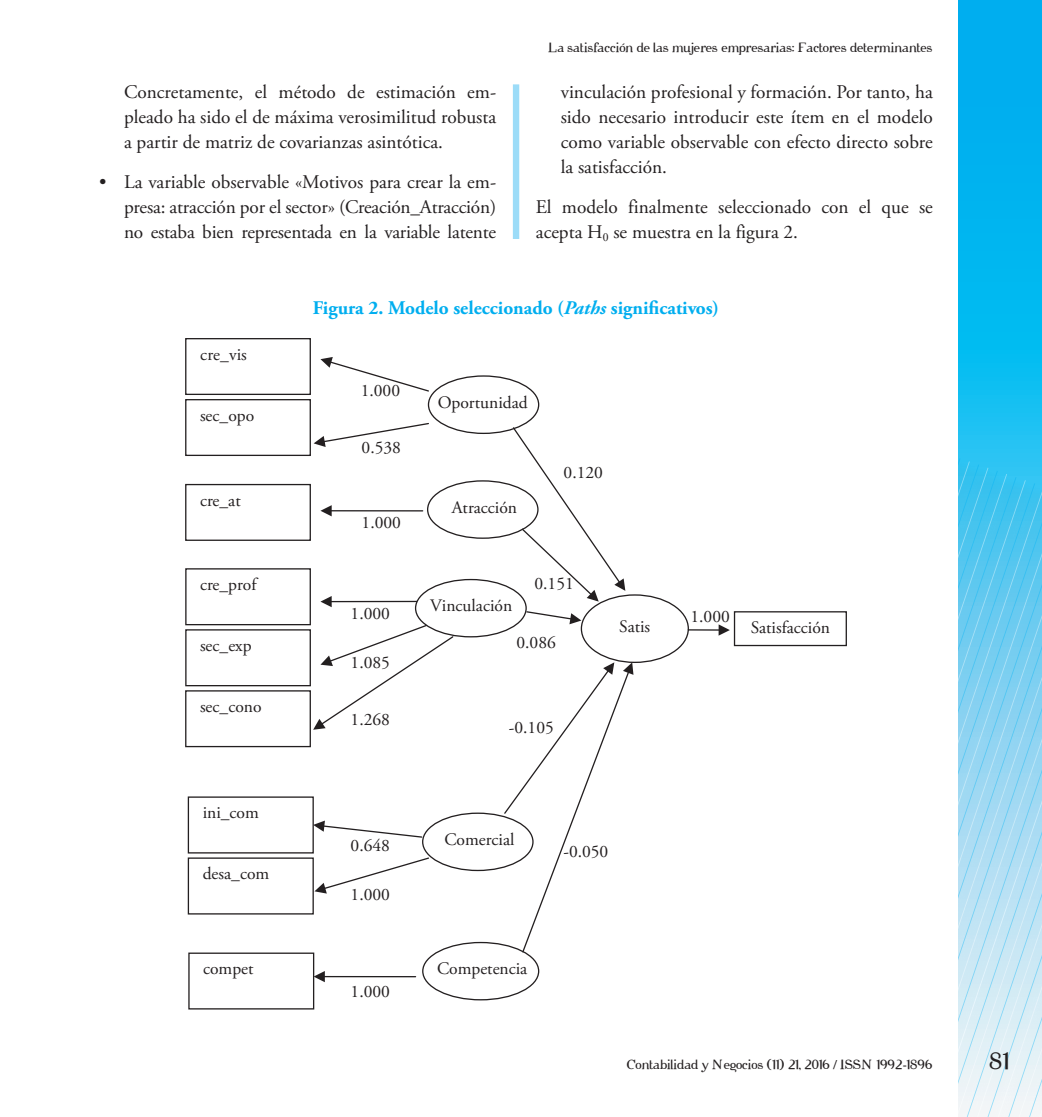
<style>
.page{position:relative;width:1042px;height:1117px;background:#fff}
.page>*{position:absolute;margin:0;border:0;box-sizing:border-box;transform-origin:0 0}
.t1{font:21.88px "Cipher";color:#231f20}
.t2{font:19.25px/24.8px "Adobe Garamond Pro";letter-spacing:-.005em;color:#231f20;text-align:justify}
.t3{font:700 19.25px "Adobe Garamond Pro";color:#00aeef}
.t4{font:17.5px "Adobe Garamond Pro";color:#231f20}
.t5{font:12.25px "Cipher";color:#231f20}
.s1{font-style:italic}
</style>
<div class="page">
<svg style="left:958px;top:0;width:84px;height:484px;background:#07b6f0"></svg>
<svg style="left:958px;top:552px;width:84px;height:564px;background:#a0daf2"></svg>
<svg style="left:968px;top:558px;width:74px;height:558px;background:#a7dcf3"></svg>
<div style="left:513px;top:84px;width:6px;height:943px;background:#9cdcf8"></div>
<div style="left:496px;top:239px;width:40px;height:788px;background:#fff"></div>
<div style="left:734px;top:611px;width:113px;height:35px;border:1px solid #231f20"></div>
<hr style="left:688px;top:629px;width:32px;height:1px;background:#231f20">
<svg style="left:718px;top:624px;width:12px;height:11px"></svg>
<div style="left:428px;top:375px;width:111px;height:59px;border:1px solid #231f20;border-radius:50%"></div>
<div style="left:185px;top:338px;width:126px;height:57px;border:1px solid #231f20"></div>
<div style="left:185px;top:399px;width:126px;height:57px;border:1px solid #231f20"></div>
<div style="left:185px;top:484px;width:126px;height:56px;border:1px solid #231f20"></div>
<div style="left:185px;top:568px;width:126px;height:57px;border:1px solid #231f20"></div>
<div style="left:185px;top:629px;width:126px;height:57px;border:1px solid #231f20"></div>
<div style="left:185px;top:690px;width:126px;height:57px;border:1px solid #231f20"></div>
<div style="left:188px;top:796px;width:126px;height:57px;border:1px solid #231f20"></div>
<div style="left:188px;top:857px;width:126px;height:57px;border:1px solid #231f20"></div>
<svg style="left:314px;top:423px;width:115px;height:24px"></svg>
<svg style="left:320px;top:357px;width:109px;height:35px"></svg>
<hr style="left:330px;top:510px;width:93px;height:1px;background:#231f20">
<svg style="left:320px;top:505px;width:12px;height:11px"></svg>
<hr style="left:330px;top:600px;width:98px;height:2px;background:#231f20">
<svg style="left:320px;top:596px;width:12px;height:11px"></svg>
<svg style="left:313px;top:622px;width:142px;height:107px"></svg>
<svg style="left:314px;top:856px;width:116px;height:37px"></svg>
<svg style="left:313px;top:820px;width:110px;height:18px"></svg>
<svg style="left:525px;top:611px;width:56px;height:13px"></svg>
<div style="left:427px;top:480px;width:111px;height:58px;border:1px solid #231f20;border-radius:50%"></div>
<div style="left:415px;top:579px;width:111px;height:57px;background:#fff;border-radius:50%"></div>
<div style="left:415px;top:578px;width:112px;height:59px;border:1px solid #231f20;border-radius:50%"></div>
<div style="left:422px;top:812px;width:111px;height:58px;border:1px solid #231f20;border-radius:50%"></div>
<div style="left:188px;top:952px;width:126px;height:57px;border:1px solid #231f20"></div>
<div style="left:422px;top:941px;width:117px;height:59px;border:1px solid #231f20;border-radius:50%"></div>
<hr style="left:323px;top:975px;width:92px;height:2px;background:#231f20">
<svg style="left:314px;top:970px;width:11px;height:11px"></svg>
<svg style="left:503px;top:662px;width:130px;height:291px"></svg>
<svg style="left:512px;top:426px;width:113px;height:175px"></svg>
<p class="t2" style="left:124px;top:80px;width:374px">Concretamente, el método de estimación em&shy;pleado ha sido el de máxima verosimilitud robusta a partir de matriz de covarianzas asintótica.</p>
<p class="t2" style="left:124px;top:170px;width:374px;text-indent:-25px">• La variable observable «Motivos para crear la em&shy;presa: atracción por el sector» (Creación_Atracción) no estaba bien representada en la variable latente</p>
<p class="t5" style="left:548px;top:40px;width:386px">La satisfacción de las mujeres empresarias: Factores determinantes</p>
<p class="t2" style="left:561px;top:80px;width:374px">vinculación profesional y formación. Por tanto, ha sido necesario introducir este ítem en el modelo como variable observable con efecto directo sobre la satisfacción.</p>
<p class="t2" style="left:536px;top:195px;width:398px">El modelo finalmente seleccionado con el que se acepta H<sub>0</sub> se muestra en la figura 2.</p>
<p class="t4" style="left:200px;top:344px;width:48px">cre_vis</p>
<p class="t4" style="left:200px;top:405px;width:56px">sec_opo</p>
<p class="t4" style="left:200px;top:490px;width:42px">cre_at</p>
<p class="t4" style="left:200px;top:574px;width:58px">cre_prof</p>
<p class="t4" style="left:200px;top:635px;width:53px">sec_exp</p>
<p class="t4" style="left:200px;top:695px;width:63px">sec_cono</p>
<p class="t4" style="left:203px;top:802px;width:58px">ini_com</p>
<p class="t4" style="left:203px;top:863px;width:68px">desa_com</p>
<p class="t3" style="left:313px;top:297px;width:408px">Figura 2. Modelo seleccionado (<span class="s1">Paths</span> significativos)</p>
<p class="t4" style="left:361px;top:380px;width:41px">1.000</p>
<p class="t4" style="left:362px;top:437px;width:41px">0.538</p>
<p class="t4" style="left:362px;top:512px;width:41px">1.000</p>
<p class="t4" style="left:351px;top:602px;width:41px">1.000</p>
<p class="t4" style="left:351px;top:652px;width:41px">1.085</p>
<p class="t4" style="left:351px;top:708px;width:41px">1.268</p>
<p class="t4" style="left:438px;top:392px;width:92px">Oportunidad</p>
<p class="t4" style="left:452px;top:496px;width:67px">Atracción</p>
<p class="t4" style="left:564px;top:462px;width:41px">0.120</p>
<p class="t4" style="left:430px;top:595px;width:83px">Vinculación</p>
<p class="t4" style="left:534px;top:572px;width:41px">0.151</p>
<p class="t4" style="left:516px;top:631px;width:41px">0.086</p>
<p class="t4" style="left:690px;top:605px;width:41px">1.000</p>
<p class="t4" style="left:619px;top:616px;width:32px">Satis</p>
<p class="t4" style="left:751px;top:617px;width:81px">Satisfacción</p>
<p class="t4" style="left:509px;top:716px;width:46px">-0.105</p>
<p class="t4" style="left:351px;top:834px;width:41px">0.648</p>
<p class="t4" style="left:351px;top:884px;width:41px">1.000</p>
<p class="t4" style="left:444px;top:829px;width:71px">Comercial</p>
<p class="t4" style="left:563px;top:841px;width:46px">-0.050</p>
<p class="t4" style="left:203px;top:958px;width:52px">compet</p>
<p class="t4" style="left:437px;top:958px;width:92px">Competencia</p>
<p class="t4" style="left:351px;top:980px;width:41px">1.000</p>
<p class="t5" style="left:627px;top:1057px;width:307px">Contabilidad y Negocios (11) 21, 2016 / ISSN 1992-1896</p>
<p class="t1" style="left:990px;top:1047px;width:21px">81</p>
</div>
